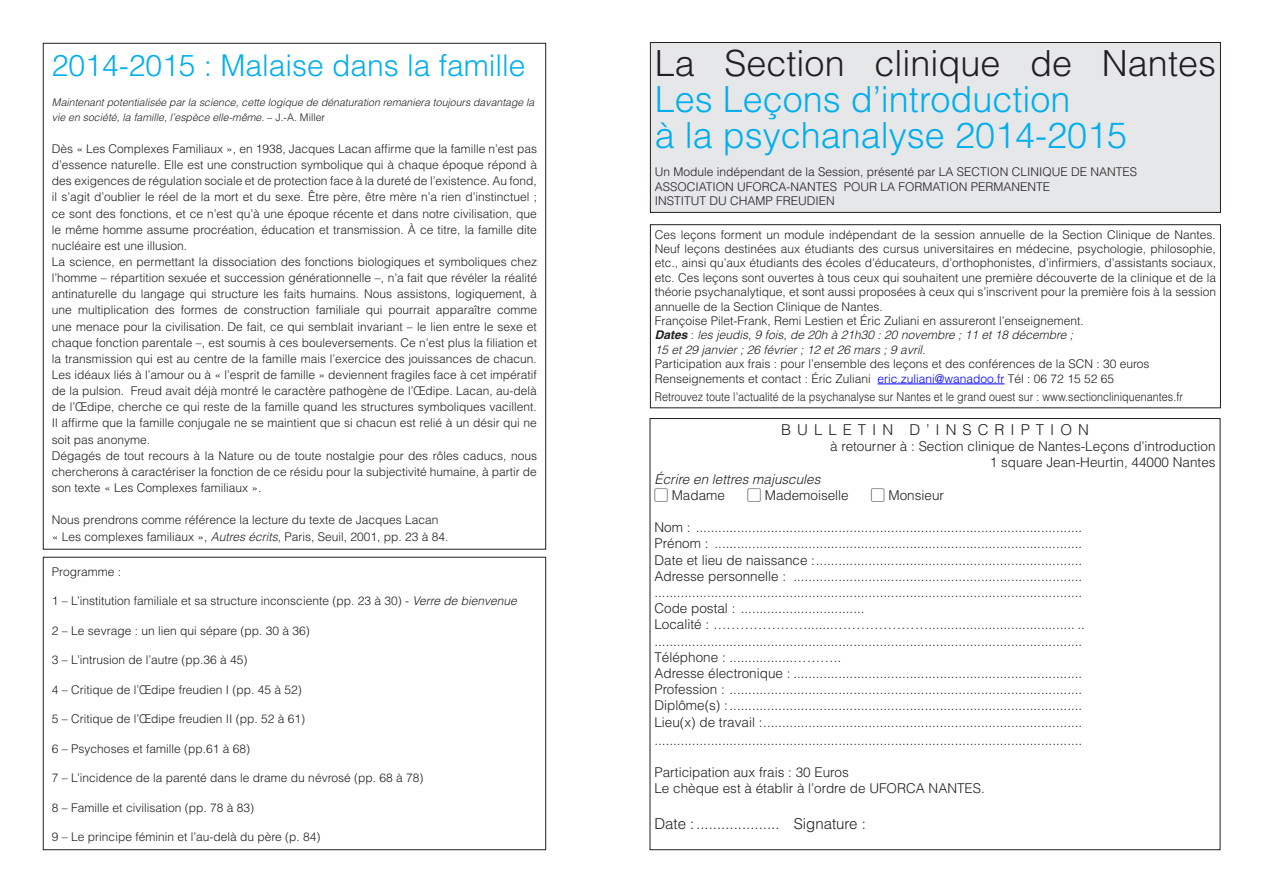
<style>
.page{position:relative;width:1263px;height:893px;background:#fff}
.page>*{position:absolute;margin:0;border:0;box-sizing:border-box;transform-origin:0 0}
.t1{font:300 36px "Helvetica";color:#00aeef}
.t2{font:300 36px "Helvetica";color:#231f20}
.t3{font:300 30px "Helvetica";color:#00aeef}
.t4{font:300 15px "Helvetica";color:#231f20}
.t5{font:300 15px "Helvetica";letter-spacing:.4em;color:#231f20}
.t6{font:300 13.5px "Helvetica";color:#231f20}
.t7{font:italic 300 13.5px "Helvetica";color:#231f20}
.t8{font:300 12px/16.2px "Helvetica";color:#231f20;text-align:justify}
.t9{font:italic 300 12px "Helvetica";color:#231f20}
.t10{font:300 12px "Helvetica";color:#231f20;scale:.9 1}
.t11{font:italic 300 10.5px/14.4px "Helvetica";color:#231f20}
.s1{font-style:normal}
.s2{font-style:italic}
.s3{font-weight:700}
.s4{color:#00f}
.s5{font-family:"Apple Myungjo";font-weight:400}
</style>
<div class="page">
<div style="left:650px;top:43px;width:570px;height:169px;background:#e6e7e9"></div>
<div style="left:650px;top:42px;width:571px;height:171px;border:1px solid #231f20"></div>
<hr style="left:878px;top:384px;width:126px;height:1px;background:#00f">
<div style="left:650px;top:224px;width:571px;height:184px;border:1px solid #231f20"></div>
<div style="left:43px;top:557px;width:503px;height:293px;border:1px solid #231f20"></div>
<p class="t3" style="left:52px;top:46px;width:475px">2014-2015 : Malaise dans la famille</p>
<p class="t11" style="left:52px;top:95px;width:484px">Maintenant potentialisée par la science, cette logique de dénaturation remaniera toujours davantage la vie en société, la famille, l’espèce elle-même. <span class="s1">– J.-A. Miller</span></p>
<p class="t8" style="left:52px;top:141px;width:486px">Dès « Les Complexes Familiaux », en 1938, Jacques Lacan affirme que la famille n’est pas d’essence naturelle. Elle est une construction symbolique qui à chaque époque répond à des exigences de régulation sociale et de protection face à la dureté de l’existence. Au fond, il s’agit d’oublier le réel de la mort et du sexe. Être père, être mère n’a rien d’instinctuel ; ce sont des fonctions, et ce n’est qu’à une époque récente et dans notre civilisation, que le même homme assume procréation, éducation et transmission. À ce titre, la famille dite nucléaire est une illusion.</p>
<p class="t8" style="left:52px;top:254px;width:487px">La science, en permettant la dissociation des fonctions biologiques et symboliques chez l’homme – répartition sexuée et succession générationnelle –, n’a fait que révéler la réalité antinaturelle du langage qui structure les faits humains. Nous assistons, logiquement, à une multiplication des formes de construction familiale qui pourrait apparaître comme une menace pour la civilisation. De fait, ce qui semblait invariant – le lien entre le sexe et chaque fonction parentale –, est soumis à ces bouleversements. Ce n’est plus la filiation et la transmission qui est au centre de la famille mais l’exercice des jouissances de chacun.<br>Les idéaux liés à l’amour ou à « l’esprit de famille » deviennent fragiles face à cet impératif de la pulsion.   Freud avait déjà montré le caractère pathogène de l’Œdipe. Lacan, au-delà de l’Œdipe, cherche ce qui reste de la famille quand les structures symboliques vacillent.<br>Il affirme que la famille conjugale ne se maintient que si chacun est relié à un désir qui ne soit pas anonyme.</p>
<p class="t8" style="left:52px;top:447px;width:487px">Dégagés de tout recours à la Nature ou de toute nostalgie pour des rôles caducs, nous chercherons à caractériser la fonction de ce résidu pour la subjectivité humaine, à partir de son texte « Les Complexes familiaux ».</p>
<p class="t8" style="left:52px;top:512px;width:388px">Nous prendrons comme référence la lecture du texte de Jacques Lacan</p>
<p class="t8" style="left:52px;top:528px;width:398px">« Les complexes familiaux », <span class="s2">Autres écrits</span>, Paris, Seuil, 2001, pp. 23 à 84.</p>
<p class="t8" style="left:52px;top:563px;width:71px">Programme :</p>
<p class="t8" style="left:52px;top:592px;width:466px">1 – L’institution familiale et sa structure inconsciente (pp. 23 à 30) - <span class="s2">Verre de bienvenue</span></p>
<p class="t8" style="left:52px;top:622px;width:259px">2 – Le sevrage : un lien qui sépare (pp. 30 à 36)</p>
<p class="t8" style="left:52px;top:651px;width:197px">3 – L’intrusion de l’autre (pp.36 à 45)</p>
<p class="t8" style="left:52px;top:681px;width:251px">4 – Critique de l’Œdipe freudien I (pp. 45 à 52)</p>
<p class="t8" style="left:52px;top:710px;width:255px">5 – Critique de l’Œdipe freudien II (pp. 52 à 61)</p>
<p class="t8" style="left:52px;top:740px;width:200px">6 – Psychoses et famille (pp.61 à 68)</p>
<p class="t8" style="left:52px;top:769px;width:373px">7 – L’incidence de la parenté dans le drame du névrosé (pp. 68 à 78)</p>
<p class="t8" style="left:52px;top:799px;width:204px">8 – Famille et civilisation (pp. 78 à 83)</p>
<p class="t8" style="left:52px;top:828px;width:270px">9 – Le principe féminin et l’au-delà du père (p. 84)</p>
<p class="t2" style="left:655px;top:40px;width:563px">La Section clinique de Nantes</p>
<p class="t1" style="left:655px;top:76px;width:417px">Les Leçons d’introduction</p>
<p class="t1" style="left:655px;top:112px;width:474px">à la psychanalyse 2014-2015</p>
<p class="t8" style="left:655px;top:164px;width:484px">Un Module indépendant de la Session, présenté par LA SECTION CLINIQUE DE NANTES</p>
<p class="t8" style="left:655px;top:178px;width:397px">ASSOCIATION UFORCA-NANTES POUR LA FORMATION PERMANENTE</p>
<p class="t8" style="left:655px;top:193px;width:182px">INSTITUT DU CHAMP FREUDIEN</p>
<p class="t8" style="left:655px;top:227px;width:563px;line-height:14.4px">Ces leçons forment un module indépendant de la session annuelle de la Section Clinique de Nantes.<br>Neuf leçons destinées aux étudiants des cursus universitaires en médecine, psychologie, philosophie, etc., ainsi qu’aux étudiants des écoles d’éducateurs, d’orthophonistes, d’infirmiers, d’assistants sociaux, etc. Ces leçons sont ouvertes à tous ceux qui souhaitent une première découverte de la clinique et de la théorie psychanalytique, et sont aussi proposées à ceux qui s’inscrivent pour la première fois à la session annuelle de la Section Clinique de Nantes.</p>
<p class="t8" style="left:655px;top:313px;width:431px">Françoise Pilet-Frank, Remi Lestien et Éric Zuliani en assureront l’enseignement.</p>
<p class="t9" style="left:655px;top:328px;width:420px"><span class="s3">Dates</span> <span class="s1">:</span> les jeudis, 9 fois, de 20h à 21h30 : 20 novembre ; 11 et 18 décembre ;</p>
<p class="t9" style="left:655px;top:342px;width:272px">15 et 29 janvier ; 26 février ; 12 et 26 mars ; 9 avril.</p>
<p class="t8" style="left:655px;top:356px;width:496px">Participation aux frais : pour l’ensemble des leçons et des conférences de la SCN : 30 euros</p>
<p class="t8" style="left:655px;top:370px;width:461px">Renseignements et contact : Éric Zuliani <span class="s4">eric.zuliani@wanadoo.fr</span> Tél : 06 72 15 52 65</p>
<p class="t10" style="left:655px;top:389px;width:588px">Retrouvez toute l’actualité de la psychanalyse sur Nantes et le grand ouest sur : www.sectioncliniquenantes.fr</p>
<p class="t5" style="left:781px;top:420px;width:309px">BULLETIN D’INSCRIPTION</p>
<p class="t6" style="left:830px;top:438px;width:387px">à retourner à : Section clinique de Nantes-Leçons d’introduction</p>
<p class="t6" style="left:990px;top:454px;width:227px">1 square Jean-Heurtin, 44000 Nantes</p>
<p class="t7" style="left:654px;top:470px;width:168px">Écrire en lettres majuscules</p>
<p class="t6" style="left:654px;top:486px;width:72px"><span class="s5">▢</span> Madame</p>
<p class="t6" style="left:747px;top:486px;width:103px"><span class="s5">▢</span> Mademoiselle</p>
<p class="t6" style="left:871px;top:486px;width:74px"><span class="s5">▢</span> Monsieur</p>
<p class="t6" style="left:654px;top:519px;width:429px">Nom : .......................................................................................................</p>
<p class="t6" style="left:654px;top:535px;width:429px">Prénom : ..................................................................................................</p>
<p class="t6" style="left:654px;top:551px;width:429px">Date et lieu de naissance :.......................................................................</p>
<p class="t6" style="left:654px;top:567px;width:429px">Adresse personnelle : .............................................................................</p>
<p class="t6" style="left:654px;top:584px;width:429px">..................................................................................................................</p>
<p class="t6" style="left:654px;top:600px;width:212px">Code postal : .................................</p>
<p class="t6" style="left:654px;top:616px;width:432px">Localité : ………………….......…………………....................................... ..</p>
<p class="t6" style="left:654px;top:632px;width:429px">..................................................................................................................</p>
<p class="t6" style="left:654px;top:648px;width:188px">Téléphone : .................………..</p>
<p class="t6" style="left:654px;top:665px;width:429px">Adresse électronique : .............................................................................</p>
<p class="t6" style="left:654px;top:681px;width:429px">Profession : ..............................................................................................</p>
<p class="t6" style="left:654px;top:697px;width:429px">Diplôme(s) :..............................................................................................</p>
<p class="t6" style="left:654px;top:713px;width:429px">Lieu(x) de travail :.....................................................................................</p>
<p class="t6" style="left:654px;top:731px;width:429px">..................................................................................................................</p>
<p class="t6" style="left:654px;top:764px;width:196px">Participation aux frais : 30 Euros</p>
<p class="t6" style="left:654px;top:780px;width:332px">Le chèque est à établir à l’ordre de UFORCA NANTES.</p>
<p class="t4" style="left:654px;top:814px;width:213px">Date :.................... Signature :</p>
</div>
